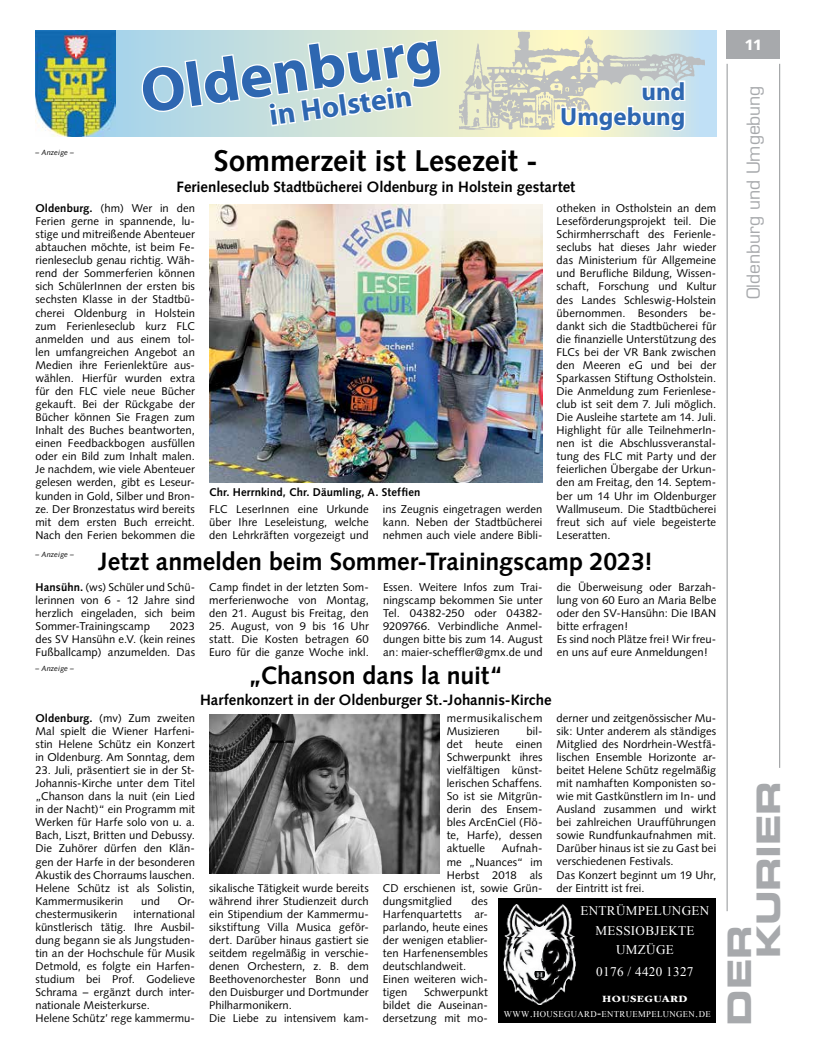
<style>
.page{position:relative;width:819px;height:1053px;background:#fff}
.page>*{position:absolute;margin:0;border:0;box-sizing:border-box;transform-origin:0 0}
.t1{font:700 62.5px "Myriad Pro";color:#2e67b1}
.t2{font:32.5px/28.9px "Eurostile LT Std Bold Ex 2";letter-spacing:-.01em;color:#a7a9ac}
.t3{font:700 30px "Syntax LT Std";letter-spacing:-.005em;color:#000}
.t4{font:700 30px "Myriad Pro";color:#2e67b1}
.t5{font:700 25px "Syntax LT Std";letter-spacing:-.005em;color:#000}
.t6{font:700 25px/25px "Myriad Pro";color:#2e67b1;text-align:right}
.t7{font:17.5px "Eurostile LT Std";letter-spacing:-.005em;color:#a7a9ac}
.t8{font:700 15px "Syntax LT Std";letter-spacing:-.005em;color:#000}
.t9{font:900 15px "Syntax LT Std";color:#fff}
.t10{font:13.12px/19.5px "Times New Roman";letter-spacing:.025em;color:#fff;text-align:center}
.t11{font:11.25px/13px "Syntax";letter-spacing:.005em;color:#000;text-align:justify}
.t12{font:700 11.25px "Syntax LT Std";letter-spacing:.01em;color:#000}
.t13{font:11.25px/13px "Syntax";letter-spacing:.04em;color:#000}
.t14{font:700 10px "ITC Garamond Std";letter-spacing:.03em;color:#fff;scale:1.14 1}
.t15{font:8.75px "Times New Roman";letter-spacing:.04em;color:#fff}
.t16{font:italic 7.5px "Syntax LT Std";letter-spacing:.015em;color:#000}
.s1{font-weight:700}
.s2{font-size:12.5px}
</style>
<div class="page">
<hr style="left:726px;top:64px;width:1px;height:847px;background:#939598">
<hr style="left:779px;top:64px;width:1px;height:703px;background:#939598">
<div style="left:726px;top:30px;width:54px;height:29px;background:#a7a9ac"></div>
<div style="left:498px;top:898px;width:218px;height:124px;background:#000"></div>
<img style="left:504px;top:904px;width:71px;height:100px">
<svg style="left:115px;top:30px;width:601px;height:106px;background:#c4dede"></svg>
<img style="left:35px;top:30px;width:80px;height:106px">
<svg style="left:141px;top:38px;width:302px;height:90px"></svg>
<img style="left:459px;top:30px;width:245px;height:103px">
<svg style="left:559px;top:65px;width:128px;height:71px"></svg>
<img style="left:209px;top:204px;width:333px;height:278px">
<img style="left:209px;top:714px;width:230px;height:159px">
<p class="t16" style="left:36px;top:147px;width:40px">– Anzeige –</p>
<p class="t1" style="left:136px;top:57px;width:304px;rotate:-8deg">Oldenburg</p>
<p class="t4" style="left:267px;top:99px;width:145px;rotate:-8deg">in Holstein</p>
<p class="t6" style="left:560px;top:79px;width:127px">und<br>Umgebung</p>
<p class="t3" style="left:214px;top:144px;width:325px">Sommerzeit ist Lesezeit -</p>
<p class="t8" style="left:176px;top:179px;width:400px">Ferienleseclub Stadtbücherei Oldenburg in Holstein gestartet</p>
<p class="t11" style="left:35px;top:202px;width:161px"><span class="s1">Oldenburg.</span> (hm) Wer in den Ferien gerne in spannende, lu&shy;stige und mitreißende Abenteuer abtauchen möchte, ist beim Fe&shy;rienleseclub genau richtig. Wäh&shy;rend der Sommerferien können sich SchülerInnen der ersten bis sechsten Klasse in der Stadtbü&shy;cherei Oldenburg in Holstein zum Ferienleseclub kurz FLC anmelden und aus einem tol&shy;len umfangreichen Angebot an Medien ihre Ferienlektüre aus&shy;wählen. Hierfür wurden extra für den FLC viele neue Bücher gekauft. Bei der Rückgabe der Bücher können Sie Fragen zum Inhalt des Buches beantworten, einen Feedbackbogen ausfüllen oder ein Bild zum Inhalt malen.<br>Je nachdem, wie viele Abenteuer gelesen werden, gibt es Leseur&shy;kunden in Gold, Silber und Bron&shy;ze. Der Bronzestatus wird bereits mit dem ersten Buch erreicht.<br>Nach den Ferien bekommen die</p>
<p class="t12" style="left:209px;top:485px;width:213px">Chr. Herrnkind, Chr. Däumling, A. Steffien</p>
<p class="t11" style="left:209px;top:502px;width:161px">FLC LeserInnen eine Urkunde über Ihre Leseleistung, welche den Lehrkräften vorgezeigt und</p>
<p class="t11" style="left:383px;top:502px;width:161px">ins Zeugnis eingetragen werden kann. Neben der Stadtbücherei nehmen auch viele andere Bibli-</p>
<p class="t11" style="left:556px;top:202px;width:161px">otheken in Ostholstein an dem Leseförderungsprojekt teil. Die Schirmherrschaft des Ferienle&shy;seclubs hat dieses Jahr wieder das Ministerium für Allgemeine und Berufliche Bildung, Wissen&shy;schaft, Forschung und Kultur des Landes Schleswig-Holstein übernommen. Besonders be&shy;dankt sich die Stadtbücherei für die finanzielle Unterstützung des FLCs bei der VR Bank zwischen den Meeren eG und bei der Sparkassen Stiftung Ostholstein.<br>Die Anmeldung zum Ferienlese&shy;club ist seit dem 7. Juli möglich.<br>Die Ausleihe startete am 14. Juli.<br>Highlight für alle TeilnehmerIn&shy;nen ist die Abschlussveranstal&shy;tung des FLC mit Party und der feierlichen Übergabe der Urkun&shy;den am Freitag, den 14. Septem&shy;ber um 14 Uhr im Oldenburger Wallmuseum. Die Stadtbücherei freut sich auf viele begeisterte Leseratten.</p>
<p class="t16" style="left:36px;top:549px;width:40px">– Anzeige –</p>
<p class="t5" style="left:99px;top:547px;width:555px">Jetzt anmelden beim Sommer-Trainingscamp 2023!</p>
<p class="t11" style="left:36px;top:580px;width:161px"><span class="s1">Hansühn.</span> (ws) Schüler und Schü&shy;lerinnen von 6 - 12 Jahre sind herzlich eingeladen, sich beim Sommer-Trainingscamp</p>
<p class="t11" style="left:36px;top:619px;width:161px;text-indent:134px">2023 des SV Hansühn e.V. (kein reines Fußballcamp) anzumelden. Das</p>
<p class="t11" style="left:209px;top:580px;width:161px">Camp findet in der letzten Som&shy;merferienwoche von Montag, den 21. August bis Freitag, den</p>
<p class="t11" style="left:209px;top:619px;width:161px">25. August, von 9 bis 16 Uhr statt. Die Kosten betragen 60<br>Euro für die ganze Woche inkl.</p>
<p class="t11" style="left:383px;top:580px;width:161px">Essen. Weitere Infos zum Trai&shy;ningscamp bekommen Sie unter Tel. 04382-250 oder 04382- 9209766. Verbindliche Anmel&shy;dungen bitte bis zum 14. August an: maier-scheffler@gmx.de und</p>
<p class="t11" style="left:556px;top:580px;width:161px;text-align:left">die Überweisung oder Barzah&shy;lung von 60 Euro an Maria Belbe oder den SV-Hansühn: Die IBAN bitte erfragen!<br>Es sind noch Plätze frei! Wir freu&shy;en uns auf eure Anmeldungen!</p>
<p class="t5" style="left:248px;top:661px;width:256px">„Chanson dans la nuit“</p>
<p class="t8" style="left:200px;top:691px;width:353px">Harfenkonzert in der Oldenburger St.-Johannis-Kirche</p>
<p class="t13" style="left:446px;top:711px;width:97px">mermusikalischem<br>Musizieren</p>
<p class="t16" style="left:36px;top:664px;width:40px">– Anzeige –</p>
<p class="t11" style="left:556px;top:711px;width:161px;text-align:left">derner und zeitgenössischer Mu&shy;sik: Unter anderem als ständiges<br>Mitglied des Nordrhein-Westfä&shy;lischen Ensemble Horizonte ar&shy;beitet Helene Schütz regelmäßig mit namhaften Komponisten so&shy;wie mit Gastkünstlern im In- und<br>Ausland zusammen und wirkt bei zahlreichen Uraufführungen sowie Rundfunkaufnahmen mit.<br>Darüber hinaus ist sie zu Gast bei verschiedenen Festivals.<br>Das Konzert beginnt um 19 Uhr, der Eintritt ist frei.</p>
<p class="t11" style="left:35px;top:711px;width:161px"><span class="s1">Oldenburg.</span> (mv) Zum zweiten Mal spielt die Wiener Harfeni&shy;stin Helene Schütz ein Konzert in Oldenburg. Am Sonntag, dem</p>
<p class="t11" style="left:35px;top:763px;width:161px">23. Juli, präsentiert sie in der St-Johannis-Kirche unter dem Titel „Chanson dans la nuit (ein Lied in der Nacht)“ ein Programm mit Werken für Harfe solo von u. a.<br>Bach, Liszt, Britten und Debussy.<br>Die Zuhörer dürfen den Klän&shy;gen der Harfe in der besonderen Akustik des Chorraums lauschen.<br>Helene Schütz ist als Solistin, Kammermusikerin</p>
<p class="t11" style="left:446px;top:724px;width:97px;text-indent:80px">bil&shy;det heute einen Schwerpunkt ihres vielfältigen künst&shy;lerischen Schaffens.<br>So ist sie Mitgrün&shy;derin des Ensem&shy;bles ArcEnCiel (Flö&shy;te, Harfe), dessen aktuelle</p>
<p class="t11" style="left:502px;top:842px;width:42px">Aufnah-</p>
<p class="t11" style="left:446px;top:855px;width:97px">me „Nuances“ im</p>
<p class="t11" style="left:446px;top:868px;width:97px">Herbst 2018 als</p>
<p class="t11" style="left:383px;top:881px;width:161px">CD erschienen ist, sowie Grün-</p>
<p class="t11" style="left:383px;top:894px;width:71px">dungsmitglied</p>
<p class="t11" style="left:209px;top:881px;width:161px;text-align:left">sikalische Tätigkeit wurde bereits während ihrer Studienzeit durch ein Stipendium der Kammermu&shy;sikstiftung Villa Musica geför&shy;dert. Darüber hinaus gastiert sie seitdem regelmäßig in verschie&shy;denen Orchestern, z. B. dem<br>Beethovenorchester Bonn und den Duisburger und Dortmunder<br>Philharmonikern.<br>Die Liebe zu intensivem kam-</p>
<p class="t11" style="left:141px;top:894px;width:20px">und</p>
<p class="t11" style="left:178px;top:894px;width:19px">Or-</p>
<p class="t11" style="left:383px;top:894px;width:107px;text-align:left;text-indent:89px">des<br>Harfenquartetts ar&shy;parlando, heute eines der wenigen etablier&shy;ten Harfenensembles deutschlandweit.<br>Einen weiteren wich&shy;tigen</p>
<p class="t10" style="left:580px;top:900px;width:130px">ENTRÜMPELUNGEN<br>MESSIOBJEKTE<br>UMZÜGE</p>
<p class="t10" style="left:596px;top:961px;width:99px">0176 / 4420 1327</p>
<p class="t14" style="left:602px;top:992px;width:76px">HOUSEGUARD</p>
<p class="t11" style="left:35px;top:907px;width:161px;text-align:left;text-indent:98px">international künstlerisch tätig. Ihre Ausbil&shy;dung begann sie als Jungstuden&shy;tin an der Hochschule für Musik<br>Detmold, es folgte ein Harfen&shy;studium bei Prof. Godelieve<br>Schrama – ergänzt durch inter&shy;nationale Meisterkurse.<br>Helene Schütz’ rege kammermu-</p>
<p class="t11" style="left:35px;top:907px;width:83px">chestermusikerin</p>
<p class="t11" style="left:383px;top:985px;width:107px;text-indent:41px">Schwerpunkt bildet die Auseinan&shy;dersetzung mit mo-</p>
<p class="t15" style="left:504px;top:1007px;width:208px">WWW<span class="s2">.</span>HOUSEGUARD<span class="s2">-</span>ENTRUEMPELUNGEN<span class="s2">.</span>DE</p>
<p class="t9" style="left:744px;top:36px;width:20px">11</p>
<p class="t7" style="left:743px;top:299px;width:215px;rotate:-90deg">Oldenburg und Umgebung</p>
<p class="t2" style="left:724px;top:958px;width:179px;text-indent:-67px;rotate:-90deg">DER<br>KURIER</p>
</div>
